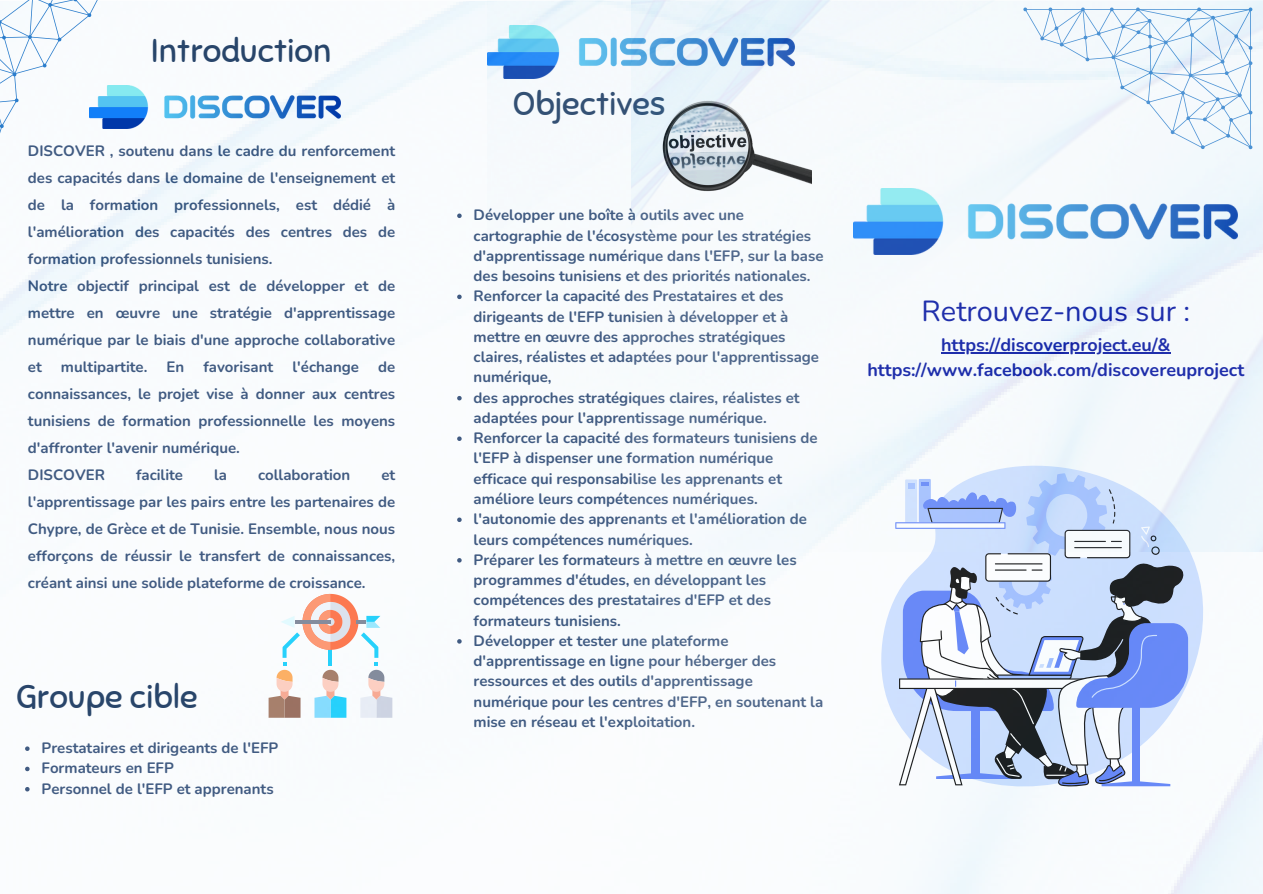
<style>
.page{position:relative;width:1263px;height:894px;background:#fff}
.page>*{position:absolute;margin:0;border:0;box-sizing:border-box;transform-origin:0 0}
.t1{font:32.85px "Sniglet";color:#1b3960}
.t2{font:28.95px "Nunito";color:#00109f}
.t3{font:700 18px/24.8px "Nunito";color:#00109f;text-align:center}
.t4{font:700 15px/20.2px "Nunito";color:#355079}
</style>
<div class="page">
<img style="left:0;top:2px;width:1263px;height:891px">
<svg style="left:0;top:0;width:105px;height:163px"></svg>
<img style="left:89px;top:85px;width:251px;height:43px">
<p class="t1" style="left:151px;top:31px;width:182px">Introduction</p>
<p class="t4" style="left:28px;top:137px;width:369px;line-height:27px">DISCOVER , soutenu dans le cadre du renforcement des capacités dans le domaine de l'enseignement et de la formation professionnels, est dédié à l'amélioration des capacités des centres des de formation professionnels tunisiens.<br>Notre objectif principal est de développer et de mettre en œuvre une stratégie d'apprentissage numérique par le biais d'une approche collaborative et</p>
<p class="t4" style="left:61px;top:357px;width:88px">multipartite.</p>
<p class="t4" style="left:167px;top:357px;width:19px">En</p>
<p class="t4" style="left:203px;top:357px;width:71px">favorisant</p>
<p class="t4" style="left:292px;top:357px;width:68px">l'échange</p>
<p class="t4" style="left:28px;top:353px;width:369px;line-height:27px;text-indent:350px">de connaissances, le projet vise à donner aux centres tunisiens de formation professionnelle les moyens d'affronter l'avenir numérique.<br>DISCOVER</p>
<p class="t4" style="left:136px;top:465px;width:49px">facilite</p>
<p class="t4" style="left:214px;top:465px;width:14px">la</p>
<p class="t4" style="left:258px;top:465px;width:94px">collaboration</p>
<p class="t4" style="left:28px;top:461px;width:369px;line-height:27px;text-align:justify;text-indent:353px">et l'apprentissage par les pairs entre les partenaires de Chypre, de Grèce et de Tunisie. Ensemble, nous nous efforçons de réussir le transfert de connaissances, créant ainsi une solide plateforme de croissance.</p>
<p class="t1" style="left:16px;top:676px;width:183px">Groupe cible</p>
<p class="t4" style="left:42px;top:738px;width:238px">Prestataires et dirigeants de l'EFP</p>
<p class="t4" style="left:42px;top:758px;width:134px">Formateurs en EFP</p>
<h2 class="t4" style="left:42px;top:778px;width:234px">Personnel de l'EFP et apprenants</h2>
<h1 class="t1" style="left:513px;top:84px;width:154px">Objectives</h1>
<p class="t4" style="left:474px;top:205px;width:351px">Développer une boîte à outils avec une cartographie de l'écosystème pour les stratégies d'apprentissage numérique dans l'EFP, sur la base des besoins tunisiens et des priorités nationales.</p>
<h1 class="t4" style="left:474px;top:286px;width:347px">Renforcer la capacité des Prestataires et des dirigeants de l'EFP tunisien à développer et à mettre en œuvre des approches stratégiques claires, réalistes et adaptées pour l'apprentissage numérique,</h1>
<p class="t4" style="left:474px;top:387px;width:327px">des approches stratégiques claires, réalistes et adaptées pour l'apprentissage numérique.</p>
<h3 class="t4" style="left:474px;top:428px;width:345px">Renforcer la capacité des formateurs tunisiens de l'EFP à dispenser une formation numérique efficace qui responsabilise les apprenants et améliore leurs compétences numériques.</h3>
<p class="t4" style="left:474px;top:509px;width:335px">l'autonomie des apprenants et l'amélioration de leurs compétences numériques.</p>
<h1 class="t4" style="left:474px;top:549px;width:325px">Préparer les formateurs à mettre en œuvre les programmes d'études, en développant les compétences des prestataires d'EFP et des formateurs tunisiens.</h1>
<p class="t4" style="left:474px;top:630px;width:351px">Développer et tester une plateforme d'apprentissage en ligne pour héberger des ressources et des outils d'apprentissage numérique pour les centres d'EFP, en soutenant la mise en réseau et l'exploitation.</p>
<p class="t2" style="left:921px;top:291px;width:270px">Retrouvez-nous sur :</p>
<p class="t3" style="left:867px;top:333px;width:378px">https://discoverproject.eu/&amp; https://www.facebook.com/discovereuproject</p>
</div>
